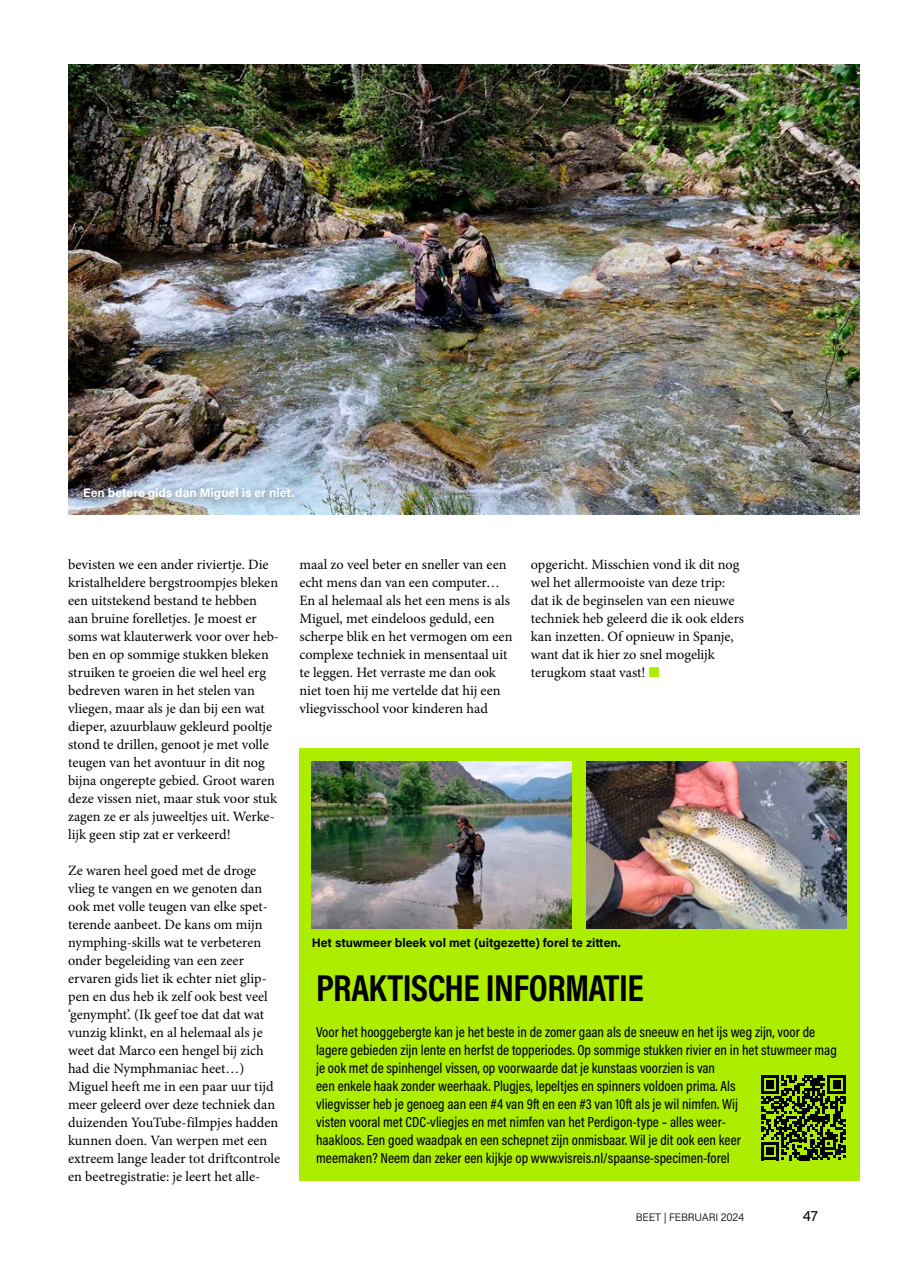
<style>
.page{position:relative;width:915px;height:1263px;background:#fff}
.page>*{position:absolute;margin:0;border:0;box-sizing:border-box;transform-origin:0 0}
.t1{font:700 37.8px "Acumin Pro Cond";letter-spacing:-.015em;color:#000}
.t2{font:15px "Acumin Pro";color:#000}
.t3{font:500 14.7px/18px "Acumin Pro Cond";color:#000}
.t4{font:14.25px/18px "Minion Pro";color:#000}
.t5{font:700 12.3px "Acumin Pro";color:#000}
.t6{font:700 12.3px "Acumin Pro";color:#fff}
.t7{font:300 10.8px "Acumin Pro";letter-spacing:-.015em;color:#000}
.s1{color:#adee00}
</style>
<div class="page">
<div style="left:299px;top:749px;width:560px;height:432px;background:#adee00"></div>
<svg style="left:761px;top:1075px;width:84px;height:85px"></svg>
<img style="left:68px;top:65px;width:791px;height:450px">
<div style="left:78px;top:482px;width:226px;height:29px;background:#000;opacity:.4"></div>
<img style="left:312px;top:762px;width:259px;height:167px">
<img style="left:586px;top:762px;width:260px;height:167px">
<p class="t6" style="left:83px;top:484px;width:212px">Een betere gids dan Miguel is er niet.</p>
<p class="t4" style="left:68px;top:555px;width:212px">bevisten we een ander riviertje. Die kristalheldere bergstroompjes bleken een uitstekend bestand te hebben aan bruine forelletjes. Je moest er soms wat klauterwerk voor over heb&shy;ben en op sommige stukken bleken struiken te groeien die wel heel erg bedreven waren in het stelen van vliegen, maar als je dan bij een wat dieper, azuurblauw gekleurd pooltje stond te drillen, genoot je met volle teugen van het avontuur in dit nog bijna ongerepte gebied. Groot waren deze vissen niet, maar stuk voor stuk zagen ze er als juweeltjes uit. Werke&shy;lijk geen stip zat er verkeerd!</p>
<p class="t4" style="left:68px;top:861px;width:214px">Ze waren heel goed met de droge vlieg te vangen en we genoten dan ook met volle teugen van elke spet&shy;terende aanbeet. De kans om mijn nymphing-skills wat te verbeteren onder begeleiding van een zeer ervaren gids liet ik echter niet glip&shy;pen en dus heb ik zelf ook best veel ‘genympht’. (Ik geef toe dat dat wat vunzig klinkt, en al helemaal als je weet dat Marco een hengel bij zich had die Nymphmaniac heet…)<br>Miguel heeft me in een paar uur tijd meer geleerd over deze techniek dan duizenden YouTube-filmpjes hadden kunnen doen. Van werpen met een extreem lange leader tot driftcontrole en beetregistratie: je leert het alle-</p>
<p class="t4" style="left:299px;top:555px;width:214px">maal zo veel beter en sneller van een echt mens dan van een computer… En al helemaal als het een mens is als Miguel, met eindeloos geduld, een scherpe blik en het vermogen om een complexe techniek in mensentaal uit te leggen. Het verraste me dan ook niet toen hij me vertelde dat hij een vliegvisschool voor kinderen had</p>
<p class="t4" style="left:530px;top:555px;width:215px">opgericht. Misschien vond ik dit nog wel het allermooiste van deze trip: dat ik de beginselen van een nieuwe techniek heb geleerd die ik ook elders kan inzetten. Of opnieuw in Spanje, want dat ik hier zo snel mogelijk terugkom staat vast! <span class="s1">■</span></p>
<p class="t5" style="left:312px;top:934px;width:310px">Het stuwmeer bleek vol met (uitgezette) forel te zitten.</p>
<h1 class="t1" style="left:316px;top:963px;width:329px">PRAKTISCHE INFORMATIE</h1>
<p class="t3" style="left:316px;top:1022px;width:522px">Voor het hooggebergte kan je het beste in de zomer gaan als de sneeuw en het ijs weg zijn, voor de lagere gebieden zijn lente en herfst de topperiodes. Op sommige stukken rivier en in het stuwmeer mag je ook met de spinhengel vissen, op voorwaarde dat je kunstaas voorzien is van<br>een enkele haak zonder weerhaak. Plugjes, lepeltjes en spinners voldoen prima. Als<br>vliegvisser heb je genoeg aan een #4 van 9ft en een #3 van 10ft als je wil nimfen. Wij<br>visten vooral met CDC-vliegjes en met nimfen van het Perdigon-type – alles weer-<br>haakloos. Een goed waadpak en een schepnet zijn onmisbaar. Wil je dit ook een keer<br>meemaken? Neem dan zeker een kijkje op www.visreis.nl/spaanse-specimen-forel</p>
<p class="t7" style="left:635px;top:1210px;width:110px">BEET | FEBRUARI 2024</p>
<p class="t2" style="left:802px;top:1205px;width:17px">47</p>
</div>
